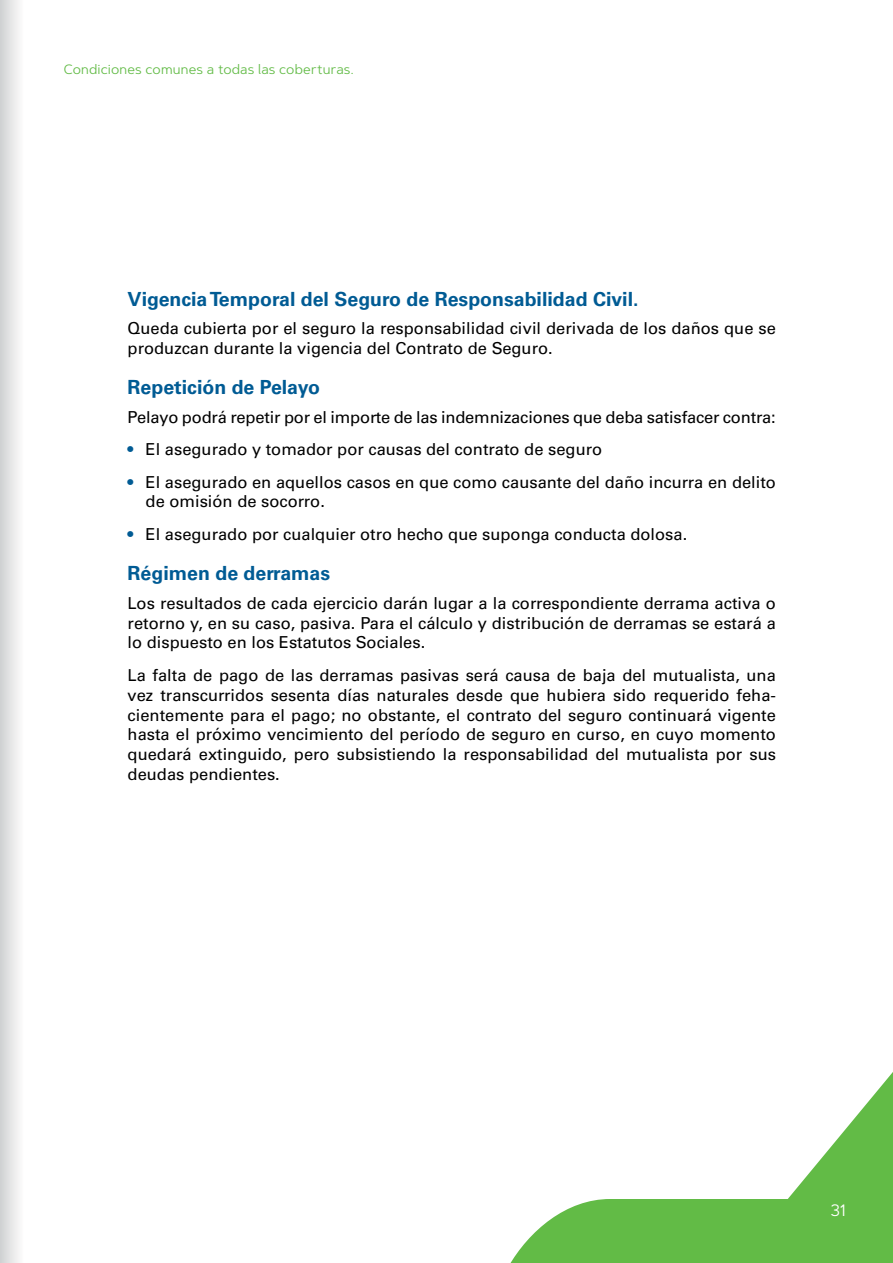
<style>
.page{position:relative;width:893px;height:1263px;background:#fff}
.page>*{position:absolute;margin:0;border:0;box-sizing:border-box;transform-origin:0 0}
.TITU_2{font:700 19.5px "Univers LT Std";color:#005b94}
.BASE{font:16.5px/19.8px "Univers LT Std";color:#000;text-align:justify}
.BULLET_1_NEGRO{font:16.5px/19.8px "Univers LT Std";color:#000}
.t1{font:16.5px "Artegra Sans";color:#fff}
.t2{font:13.5px "Artegra Sans";letter-spacing:.015em;color:#62bb46}
.s1{color:#005b94}
</style>
<div class="page">
<svg style="left:510px;top:1072px;width:383px;height:191px"></svg>
<div style="left:0;top:0;width:40px;height:1263px;background:linear-gradient(to right,#d9d9da,#fff)"></div>
<p class="t2" style="left:64px;top:60px;width:291px">Condiciones comunes a todas las coberturas.</p>
<p class="TITU_2" style="left:128px;top:287px;width:512px">Vigencia Temporal del Seguro de Responsabilidad Civil.</p>
<p class="BASE" style="left:128px;top:318px;width:650px">Queda cubierta por el seguro la responsabilidad civil derivada de los daños que se produzcan durante la vigencia del Contrato de Seguro.</p>
<p class="TITU_2" style="left:128px;top:376px;width:194px">Repetición de Pelayo</p>
<p class="BASE" style="left:128px;top:407px;width:650px">Pelayo podrá repetir por el importe de las indemnizaciones que deba satisfacer contra:</p>
<p class="BULLET_1_NEGRO" style="left:128px;top:439px;width:476px"><span class="s1">•</span> El asegurado y tomador por causas del contrato de seguro</p>
<p class="BULLET_1_NEGRO" style="left:146px;top:472px;width:632px;text-indent:-18px"><span class="s1">•</span> El asegurado en aquellos casos en que como causante del daño incurra en delito de omisión de socorro.</p>
<p class="BULLET_1_NEGRO" style="left:128px;top:524px;width:561px"><span class="s1">•</span> El asegurado por cualquier otro hecho que suponga conducta dolosa.</p>
<p class="TITU_2" style="left:128px;top:562px;width:204px">Régimen de derramas</p>
<p class="BASE" style="left:128px;top:593px;width:650px">Los resultados de cada ejercicio darán lugar a la correspondiente derrama activa o retorno y, en su caso, pasiva. Para el cálculo y distribución de derramas se estará a lo dispuesto en los Estatutos Sociales.</p>
<p class="BASE" style="left:128px;top:665px;width:650px">La falta de pago de las derramas pasivas será causa de baja del mutualista, una vez transcurridos sesenta días naturales desde que hubiera sido requerido feha&shy;cientemente para el pago; no obstante, el contrato del seguro continuará vigente hasta el próximo vencimiento del período de seguro en curso, en cuyo momento quedará extinguido, pero subsistiendo la responsabilidad del mutualista por sus deudas pendientes.</p>
<p class="t1" style="left:831px;top:1198px;width:16px">31</p>
</div>
